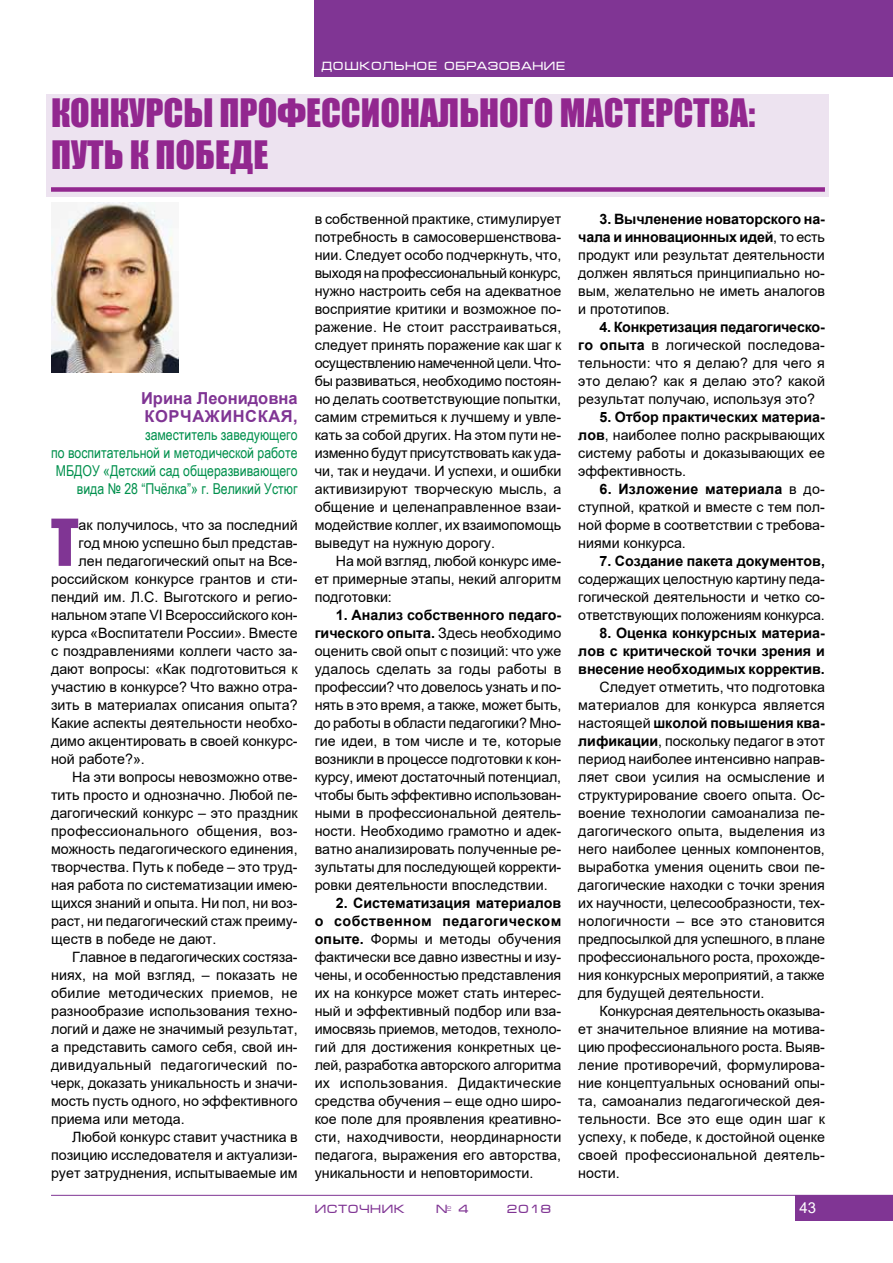
<style>
.page{position:relative;width:893px;height:1263px;background:#fff}
.page>*{position:absolute;margin:0;border:0;box-sizing:border-box;transform-origin:0 0}
.t1{font:59.85px "Impact";color:#803594}
.t2{font:36px/42px "Impact";color:#92278f}
.t3{font:700 16.5px/18px "Arial";color:#803594}
.t4{font:15px/18px "Arial Narrow";color:#00904d;text-align:right}
.t5{font:15px "Arial";color:#fff}
.t6{font:14.25px/18px "Arial";color:#000;text-align:justify}
.t7{font:700 14.25px/18px "Arial";color:#000;text-align:justify}
.t8{font:14.25px "Arial";letter-spacing:.02em;color:#000}
.t9{font:12px "Micra";color:#fff}
.t10{font:12px "Micra";color:#803594}
.s1{font-weight:700}
</style>
<div class="page">
<div style="left:795px;top:1195px;width:98px;height:26px;background:#803594"></div>
<hr style="left:51px;top:1195px;width:842px;height:1px;background:#803594">
<div style="left:315px;top:0;width:578px;height:77px;background:#803594"></div>
<div style="left:47px;top:95px;width:782px;height:102px;background:#ede3f0"></div>
<div style="left:51px;top:187px;width:774px;height:5px;background:#92278f"></div>
<img style="left:51px;top:203px;width:127px;height:169px">
<p class="t9" style="left:321px;top:60px;width:247px">Дошкольное образование</p>
<h2 class="t2" style="left:51px;top:91px;width:706px">Конкурсы профессионального мастерства: путь к победе</h2>
<p class="t6" style="left:315px;top:210px;width:248px">в собственной практике, стимулирует потребность в самосовершенствова&shy;нии. Следует особо подчеркнуть, что, выходя на профессиональный конкурс, нужно настроить себя на адекватное восприятие критики и возможное по&shy;ражение. Не стоит расстраиваться, следует принять поражение как шаг к осуществлению намеченной цели. Что&shy;бы развиваться, необходимо постоян&shy;но делать соответствующие попытки, самим стремиться к лучшему и увле&shy;кать за собой других. На этом пути не&shy;изменно будут присутствовать как уда&shy;чи, так и неудачи. И успехи, и ошибки активизируют творческую мысль, а общение и целенаправленное взаи&shy;модействие коллег, их взаимопомощь выведут на нужную дорогу.</p>
<p class="t6" style="left:315px;top:552px;width:248px;text-indent:21px">На мой взгляд, любой конкурс име&shy;ет примерные этапы, некий алгоритм подготовки:</p>
<p class="t6" style="left:315px;top:606px;width:248px;text-indent:21px"><span class="s1">1. Анализ собственного педаго&shy;гического опыта.</span> Здесь необходимо оценить свой опыт с позиций: что уже удалось сделать за годы работы в профессии? что довелось узнать и по&shy;нять в это время, а также, может быть, до работы в области педагогики? Мно&shy;гие идеи, в том числе и те, которые возникли в процессе подготовки к кон&shy;курсу, имеют достаточный потенциал, чтобы быть эффективно использован&shy;ными в профессиональной деятель&shy;ности. Необходимо грамотно и адек&shy;ватно анализировать полученные ре&shy;зультаты для последующей корректи&shy;ровки деятельности впоследствии.</p>
<p class="t6" style="left:315px;top:894px;width:248px;text-indent:21px"><span class="s1">2. Систематизация материалов о собственном педагогическом опыте.</span> Формы и методы обучения фактически все давно известны и изу&shy;чены, и особенностью представления их на конкурсе может стать интерес&shy;ный и эффективный подбор или вза&shy;имосвязь приемов, методов, техноло&shy;гий для достижения конкретных це&shy;лей, разработка авторского алгоритма их использования. Дидактические средства обучения – еще одно широ&shy;кое поле для проявления креативно&shy;сти, находчивости, неординарности педагога, выражения его авторства, уникальности и неповторимости.</p>
<p class="t6" style="left:578px;top:210px;width:248px;text-indent:21px"><span class="s1">3. Вычленение новаторского на&shy;чала и инновационных идей</span>, то есть продукт или результат деятельности должен являться принципиально но&shy;вым, желательно не иметь аналогов и прототипов.</p>
<p class="t6" style="left:578px;top:318px;width:248px;text-indent:21px"><span class="s1">4. Конкретизация педагогическо&shy;го опыта</span> в логической последова&shy;тельности: что я делаю? для чего я это делаю? как я делаю это? какой результат получаю, используя это?</p>
<p class="t6" style="left:578px;top:408px;width:248px;text-indent:21px"><span class="s1">5. Отбор практических материа&shy;лов</span>, наиболее полно раскрывающих систему работы и доказывающих ее эффективность.</p>
<p class="t6" style="left:578px;top:480px;width:248px;text-indent:21px"><span class="s1">6. Изложение материала</span> в до&shy;ступной, краткой и вместе с тем пол&shy;ной форме в соответствии с требова&shy;ниями конкурса.</p>
<p class="t7" style="left:600px;top:552px;width:227px">7. Создание пакета документов,</p>
<p class="t6" style="left:578px;top:570px;width:248px">содержащих целостную картину педа&shy;гогической деятельности и четко со&shy;ответствующих положениям конкурса.</p>
<p class="t7" style="left:578px;top:624px;width:248px;text-indent:21px">8. Оценка конкурсных материа&shy;лов с критической точки зрения и внесение необходимых корректив.</p>
<p class="t6" style="left:578px;top:678px;width:248px;text-indent:21px">Следует отметить, что подготовка материалов для конкурса является настоящей <span class="s1">школой повышения ква&shy;лификации</span>, поскольку педагог в этот период наиболее интенсивно направ&shy;ляет свои усилия на осмысление и структурирование своего опыта. Ос&shy;воение технологии самоанализа пе&shy;дагогического опыта, выделения из него наиболее ценных компонентов, выработка умения оценить свои пе&shy;дагогические находки с точки зрения их научности, целесообразности, тех&shy;нологичности – все это становится предпосылкой для успешного, в плане профессионального роста, прохожде&shy;ния конкурсных мероприятий, а также для будущей деятельности.</p>
<p class="t6" style="left:578px;top:1001px;width:248px;text-indent:21px">Конкурсная деятельность оказыва&shy;ет значительное влияние на мотива&shy;цию профессионального роста. Выяв&shy;ление противоречий, формулирова&shy;ние концептуальных оснований опы&shy;та, самоанализ педагогической дея&shy;тельности. Все это еще один шаг к успеху, к победе, к достойной оценке своей профессиональной деятель&shy;ности.</p>
<p class="t3" style="left:141px;top:389px;width:158px">Ирина Леонидовна<br>Корчажинска</p>
<p class="t3" style="left:281px;top:407px;width:18px">я,</p>
<p class="t4" style="left:51px;top:425px;width:248px">заместитель заведующего<br>по воспитательной и методической работе МБДОУ «Детский сад общеразвивающего вида № 28 “Пчёлка”» г. Великий Устюг</p>
<h1 class="t1" style="left:51px;top:496px;width:28px">Т</h1>
<p class="t6" style="left:79px;top:516px;width:221px">ак получилось, что за последний</p>
<p class="t6" style="left:79px;top:534px;width:221px">год мною успешно был представ-</p>
<p class="t6" style="left:79px;top:552px;width:221px">лен педагогический опыт на Все-</p>
<p class="t6" style="left:51px;top:570px;width:248px">российском конкурсе грантов и сти-</p>
<p class="t6" style="left:51px;top:588px;width:248px">пендий им. Л.С. Выготского и регио-</p>
<p class="t6" style="left:51px;top:606px;width:248px">нальном этапе VI Всероссийского кон-</p>
<p class="t6" style="left:51px;top:624px;width:248px">курса «Воспитатели России». Вместе</p>
<p class="t6" style="left:51px;top:642px;width:248px">с поздравлениями коллеги часто за-</p>
<p class="t6" style="left:51px;top:660px;width:248px">дают вопросы: «Как подготовиться к</p>
<p class="t6" style="left:51px;top:678px;width:247px">участию в конкурсе? Что важно отра-</p>
<p class="t6" style="left:51px;top:696px;width:248px">зить в материалах описания опыта?</p>
<p class="t6" style="left:51px;top:714px;width:248px">Какие аспекты деятельности необхо-</p>
<p class="t6" style="left:51px;top:732px;width:248px">димо акцентировать в своей конкурс-</p>
<p class="t6" style="left:51px;top:750px;width:95px">ной работе?».</p>
<p class="t6" style="left:72px;top:768px;width:227px">На эти вопросы невозможно отве-</p>
<p class="t6" style="left:51px;top:786px;width:248px">тить просто и однозначно. Любой пе-</p>
<p class="t6" style="left:51px;top:804px;width:248px">дагогический конкурс – это праздник</p>
<p class="t6" style="left:51px;top:822px;width:248px">профессионального общения, воз-</p>
<p class="t6" style="left:51px;top:840px;width:248px">можность педагогического единения,</p>
<p class="t6" style="left:51px;top:858px;width:248px">творчества. Путь к победе – это труд-</p>
<p class="t6" style="left:51px;top:876px;width:248px">ная работа по систематизации имею-</p>
<p class="t6" style="left:51px;top:894px;width:248px">щихся знаний и опыта. Ни пол, ни воз-</p>
<p class="t6" style="left:51px;top:912px;width:248px">раст, ни педагогический стаж преиму-</p>
<p class="t6" style="left:51px;top:930px;width:167px">ществ в победе не дают.</p>
<p class="t6" style="left:72px;top:948px;width:227px">Главное в педагогических состяза-</p>
<p class="t6" style="left:51px;top:966px;width:248px">ниях, на мой взгляд, – показать не</p>
<p class="t6" style="left:51px;top:984px;width:248px">обилие методических приемов, не</p>
<p class="t6" style="left:51px;top:1002px;width:248px">разнообразие использования техно-</p>
<p class="t6" style="left:51px;top:1020px;width:248px">логий и даже не значимый результат,</p>
<p class="t6" style="left:51px;top:1038px;width:248px">а представить самого себя, свой ин-</p>
<p class="t8" style="left:51px;top:1055px;width:248px">дивидуальный педагогический по-</p>
<p class="t6" style="left:51px;top:1074px;width:248px">черк, доказать уникальность и значи-</p>
<p class="t6" style="left:51px;top:1092px;width:248px">мость пусть одного, но эффективного</p>
<p class="t6" style="left:51px;top:1110px;width:135px">приема или метода.</p>
<p class="t6" style="left:72px;top:1128px;width:227px">Любой конкурс ставит участника в</p>
<p class="t6" style="left:51px;top:1146px;width:248px">позицию исследователя и актуализи-</p>
<p class="t6" style="left:51px;top:1164px;width:248px">рует затруднения, испытываемые им</p>
<p class="t10" style="left:315px;top:1203px;width:92px">ИСТОЧНИК</p>
<p class="t10" style="left:436px;top:1203px;width:35px">№ 4</p>
<p class="t10" style="left:507px;top:1203px;width:46px">2018</p>
<p class="t5" style="left:799px;top:1198px;width:18px">43</p>
</div>
